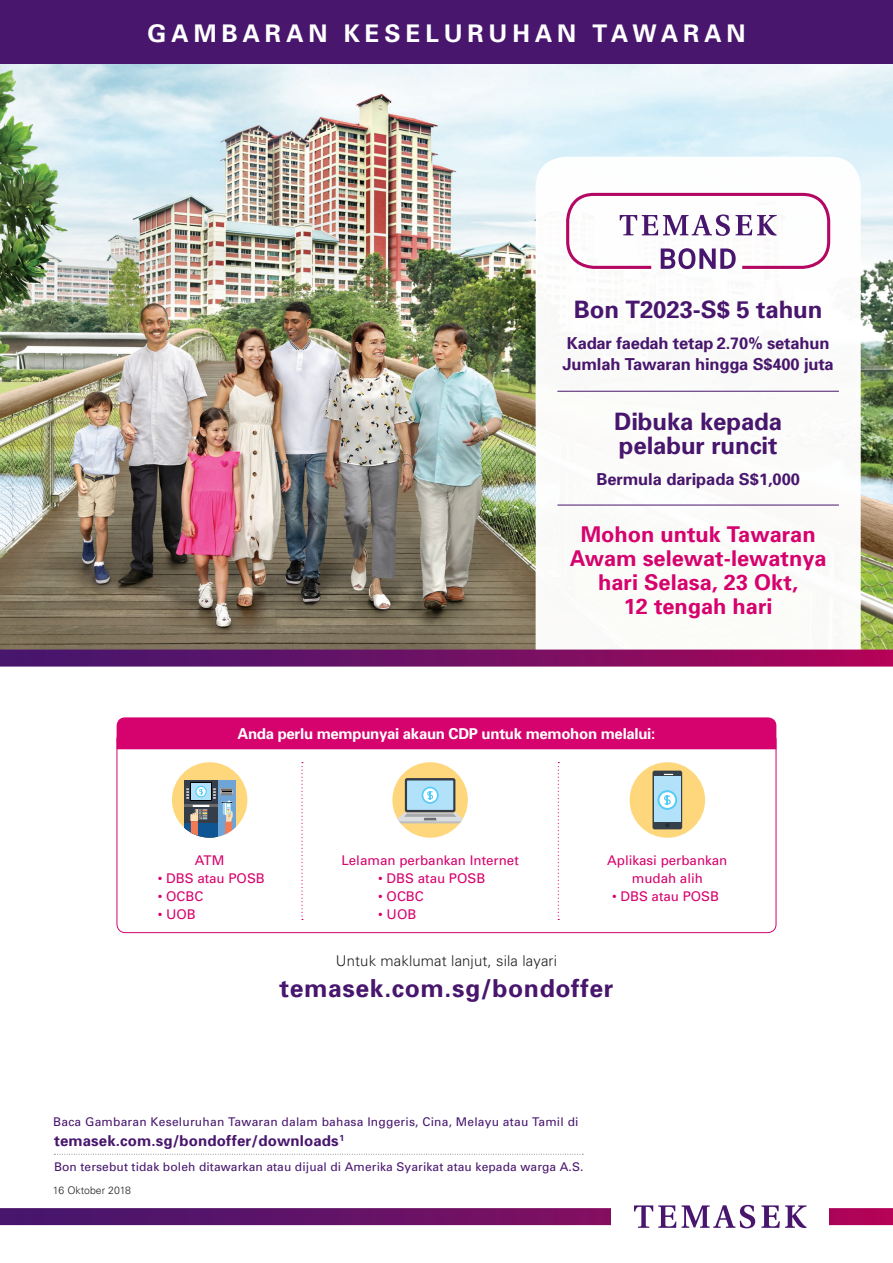
<style>
.page{position:relative;width:893px;height:1263px;background:#fff}
.page>*{position:absolute;margin:0;border:0;box-sizing:border-box;transform-origin:0 0}
.t1{font:700 24.75px "Univers";letter-spacing:.025em;color:#48166d}
.t2{font:700 24.3px "Univers";letter-spacing:.2em;color:#fff}
.t3{font:700 24px/24px "Univers";letter-spacing:-.005em;color:#48166d}
.t4{font:700 21.75px/24px "Univers";color:#d6026d;text-align:center}
.t5{font:700 16.5px/21px "Univers";letter-spacing:-.01em;color:#48166d}
.t6{font:700 15px "Univers";letter-spacing:-.02em;color:#fff}
.t7{font:700 15px "Univers";letter-spacing:.01em;color:#48166d}
.t8{font:300 14.85px "Univers";letter-spacing:.01em;color:#231f20}
.t9{font:13.35px/18.3px "Univers";color:#d6026d;text-align:center}
.t10{font:12px "Univers";letter-spacing:.01em;color:#48166d}
.t11{font:300 10.5px "Univers";color:#231f20}
</style>
<div class="page">
<img style="left:0;top:64px;width:893px;height:585px">
<svg style="left:0;top:1205px;width:893px;height:23px"></svg>
<div style="left:0;top:0;width:893px;height:64px;background:#48166d"></div>
<svg style="left:54px;top:1154px;width:529px;height:1px"></svg>
<div style="left:117px;top:717px;width:659px;height:32px;background:#d6026d"></div>
<svg style="left:301px;top:762px;width:2px;height:158px"></svg>
<svg style="left:558px;top:762px;width:1px;height:158px"></svg>
<div style="left:172px;top:762px;width:75px;height:76px;background:#fed77d;border-radius:50%"></div>
<hr style="left:184px;top:804px;width:34px;height:3px;background:#696a69">
<div style="left:184px;top:780px;width:34px;height:24px;background:#353e48"></div>
<div style="left:190px;top:782px;width:22px;height:19px;background:#040503"></div>
<svg style="left:191px;top:783px;width:20px;height:17px"></svg>
<div style="left:218px;top:780px;width:18px;height:58px;background:#6fa4d7"></div>
<div style="left:184px;top:807px;width:34px;height:31px;background:#353e48"></div>
<svg style="left:184px;top:823px;width:2px;height:15px"></svg>
<svg style="left:186px;top:788px;width:47px;height:50px"></svg>
<div style="left:392px;top:762px;width:76px;height:76px;background:#fed77d;border-radius:50%"></div>
<svg style="left:395px;top:812px;width:70px;height:11px"></svg>
<svg style="left:405px;top:778px;width:50px;height:34px"></svg>
<div style="left:407px;top:780px;width:46px;height:30px;background:#b1e2f9"></div>
<svg style="left:422px;top:787px;width:17px;height:17px"></svg>
<div style="left:423px;top:788px;width:14px;height:14px;background:#fff;border-radius:50%"></div>
<svg style="left:427px;top:791px;width:6px;height:8px"></svg>
<div style="left:630px;top:762px;width:75px;height:76px;background:#fed77d;border-radius:50%"></div>
<div style="left:652px;top:771px;width:30px;height:58px;background:#36404a;border-radius:2px"></div>
<div style="left:654px;top:776px;width:27px;height:46px;background:#b1e2f9"></div>
<svg style="left:665px;top:823px;width:4px;height:4px"></svg>
<svg style="left:657px;top:790px;width:20px;height:20px"></svg>
<svg style="left:659px;top:792px;width:16px;height:16px"></svg>
<svg style="left:664px;top:795px;width:7px;height:10px"></svg>
<svg style="left:536px;top:157px;width:325px;height:492px"></svg>
<svg style="left:0;top:649px;width:893px;height:17px;background:#761465"></svg>
<div style="left:566px;top:193px;width:264px;height:76px;border:3px solid #b40663;border-radius:26px"></div>
<svg style="left:620px;top:214px;width:110px;height:22px"></svg>
<svg style="left:736px;top:215px;width:41px;height:21px"></svg>
<svg style="left:661px;top:248px;width:75px;height:21px"></svg>
<hr style="left:557px;top:391px;width:282px;height:1px;background:#48166d">
<hr style="left:557px;top:505px;width:282px;height:1px;background:#48166d">
<h2 class="t2" style="left:147px;top:18px;width:599px">GAMBARAN KESELURUHAN TAWARAN</h2>
<h3 class="t3" style="left:574px;top:297px;width:250px">Bon T2023-S$ 5 tahun</h3>
<h3 class="t5" style="left:563px;top:332px;width:273px">Kadar faedah tetap 2.70% setahun<br>Jumlah Tawaran hingga S$400 juta</h3>
<h3 class="t3" style="left:614px;top:408px;width:169px">Dibuka kepada pelabur runcit</h3>
<h3 class="t5" style="left:596px;top:468px;width:205px">Bermula daripada S$1,000</h3>
<h3 class="t4" style="left:570px;top:521px;width:258px">Mohon untuk Tawaran<br>Awam selewat-lewatnya hari Selasa, 23 Okt,<br>12 tengah hari</h3>
<p class="t6" style="left:238px;top:724px;width:419px">Anda perlu mempunyai akaun CDP untuk memohon melalui:</p>
<p class="t9" style="left:195px;top:850px;width:31px">ATM</p>
<p class="t9" style="left:158px;top:869px;width:109px">• DBS atau POSB</p>
<p class="t9" style="left:158px;top:887px;width:47px">• OCBC</p>
<p class="t9" style="left:158px;top:905px;width:40px">• UOB</p>
<p class="t9" style="left:341px;top:850px;width:179px">Lelaman perbankan Internet</p>
<p class="t9" style="left:378px;top:869px;width:109px">• DBS atau POSB</p>
<p class="t9" style="left:378px;top:887px;width:47px">• OCBC</p>
<p class="t9" style="left:378px;top:905px;width:40px">• UOB</p>
<p class="t9" style="left:607px;top:850px;width:122px">Aplikasi perbankan mudah alih</p>
<p class="t9" style="left:612px;top:887px;width:109px">• DBS atau POSB</p>
<p class="t8" style="left:336px;top:952px;width:223px">Untuk maklumat lanjut, sila layari</p>
<h1 class="t1" style="left:280px;top:972px;width:335px">temasek.com.sg/bondoffer</h1>
<p class="t10" style="left:53px;top:1114px;width:527px">Baca Gambaran Keseluruhan Tawaran dalam bahasa Inggeris, Cina, Melayu atau Tamil di</p>
<p class="t7" style="left:54px;top:1131px;width:292px">temasek.com.sg/bondoffer/downloads<sup>1</sup></p>
<p class="t10" style="left:54px;top:1159px;width:531px">Bon tersebut tidak boleh ditawarkan atau dijual di Amerika Syarikat atau kepada warga A.S.</p>
<p class="t11" style="left:53px;top:1184px;width:80px">16 Oktober 2018</p>
</div>
